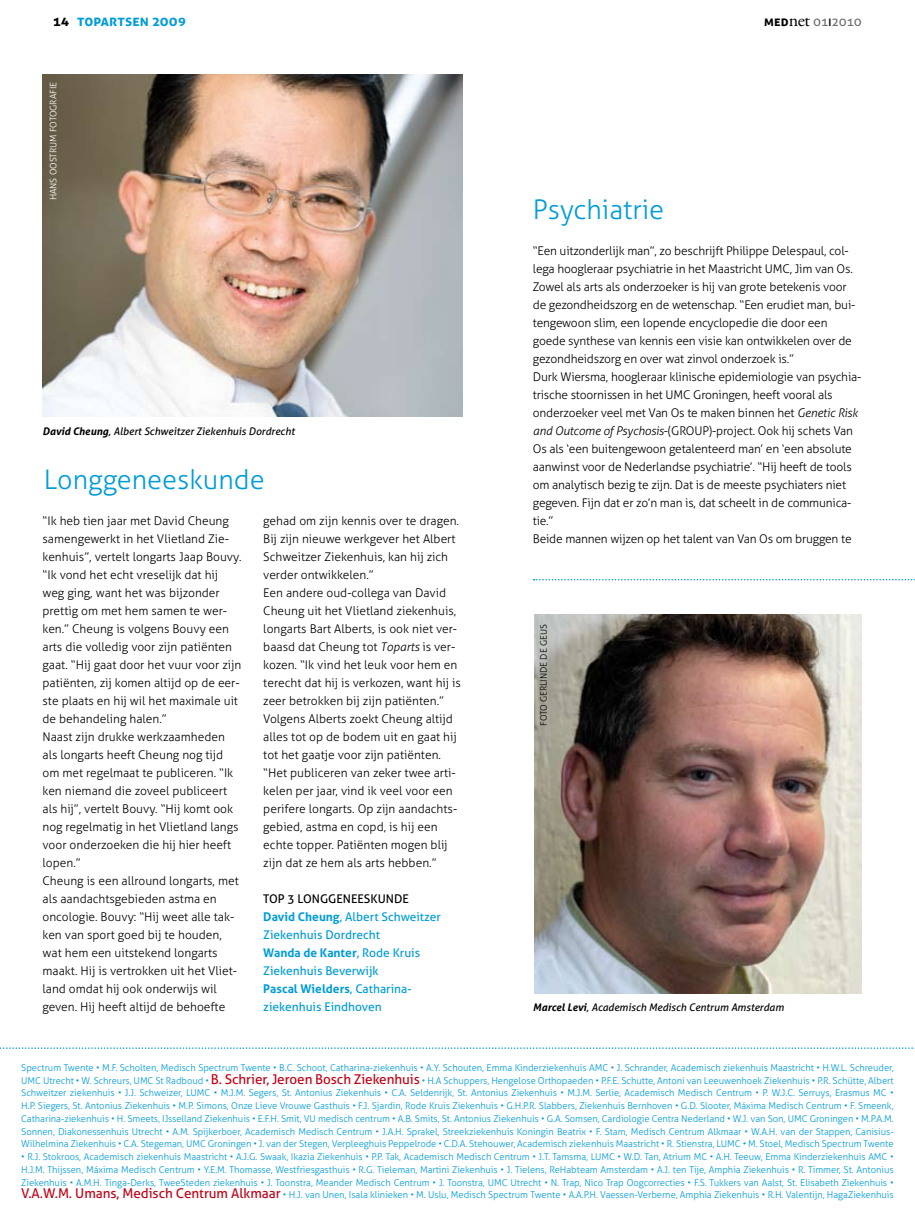
<style>
.page{position:relative;width:915px;height:1212px;background:#fff}
.page>*{position:absolute;margin:0;border:0;box-sizing:border-box;transform-origin:0 0}
.t1{font:300 27px "Aller";color:#009cd8}
.t2{font:700 15px "Aller";letter-spacing:.01em;color:#009cd8}
.t3{font:13.5px "Aller";letter-spacing:.01em;color:#707173}
.t4{font:300 12px/18px "Aller";color:#000}
.t5{font:12px/18px "Aller";color:#009cd8}
.t6{font:italic 10.5px "Aller";color:#000}
.t7{font:300 9.45px/12.8px "Aller";letter-spacing:-.005em;color:#009cd8;text-align:justify}
.t8{font:300 9px "Aller";color:#fff}
.t9{font:300 9px "Aller";color:#000}
.s1{color:#000}
.s2{font-weight:700;color:#000}
.s3{font-family:"Adobe Garamond Pro";font-size:18px;color:#000}
.s4{font-weight:700}
.s5{font-style:italic}
.s6{font-weight:400;font-size:13.5px;color:#c00418}
</style>
<div class="page">
<svg style="left:0;top:1047px;width:915px;height:2px"></svg>
<img style="left:43px;top:74px;width:419px;height:343px">
<svg style="left:533px;top:579px;width:382px;height:1px"></svg>
<img style="left:534px;top:615px;width:327px;height:378px">
<p class="t2" style="left:53px;top:11px;width:134px"><span class="s1">14</span> Topartsen 2009</p>
<p class="t3" style="left:764px;top:13px;width:99px"><span class="s2">med</span><span class="s3">net</span> 01<span class="s1">I</span>2010</p>
<p class="t8" style="left:48px;top:200px;width:118px;rotate:-90deg">hansoostrumfotografie</p>
<p class="t6" style="left:43px;top:425px;width:253px"><span class="s4">David Cheung</span>, Albert Schweitzer Ziekenhuis Dordrecht</p>
<h1 class="t1" style="left:44px;top:463px;width:222px">Longgeneeskunde</h1>
<p class="t4" style="left:43px;top:512px;width:200px">“Ik heb tien jaar met David Cheung samengewerkt in het Vlietland Zie&shy;kenhuis”, vertelt longarts Jaap Bouvy. “Ik vond het echt vreselijk dat hij weg ging, want het was bijzonder prettig om met hem samen te wer&shy;ken.” Cheung is volgens Bouvy een arts die volledig voor zijn patiënten gaat. “Hij gaat door het vuur voor zijn patiënten, zij komen altijd op de eer&shy;ste plaats en hij wil het maximale uit de behandeling halen.”<br>Naast zijn drukke werkzaamheden als longarts heeft Cheung nog tijd om met regelmaat te publiceren. “Ik ken niemand die zoveel publiceert als hij”, vertelt Bouvy. “Hij komt ook nog regelmatig in het Vlietland langs voor onderzoeken die hij hier heeft lopen.”<br>Cheung is een allround longarts, met als aandachtsgebieden astma en oncologie. Bouvy: “Hij weet alle tak&shy;ken van sport goed bij te houden, wat hem een uitstekend longarts maakt. Hij is vertrokken uit het Vliet&shy;land omdat hij ook onderwijs wil geven. Hij heeft altijd de behoefte</p>
<p class="t4" style="left:263px;top:511px;width:199px">gehad om zijn kennis over te dragen.<br>Bij zijn nieuwe werkgever het Albert Schweitzer Ziekenhuis, kan hij zich verder ontwikkelen.”<br>Een andere oud-collega van David Cheung uit het Vlietland ziekenhuis, longarts Bart Alberts, is ook niet ver&shy;baasd dat Cheung tot <span class="s5">Toparts</span> is ver&shy;kozen. “Ik vind het leuk voor hem en terecht dat hij is verkozen, want hij is zeer betrokken bij zijn patiënten.” Volgens Alberts zoekt Cheung altijd alles tot op de bodem uit en gaat hij tot het gaatje voor zijn patiënten. “Het publiceren van zeker twee arti&shy;kelen per jaar, vind ik veel voor een perifere longarts. Op zijn aandachts&shy;gebied, astma en copd, is hij een echte topper. Patiënten mogen blij zijn dat ze hem als arts hebben.”</p>
<p class="t5" style="left:263px;top:890px;width:179px"><span class="s1">Top 3 longgeneeskunde<br></span><span class="s4">David Cheung</span>, Albert Schweitzer<br>Ziekenhuis Dordrecht<br><span class="s4">Wanda de Kanter</span>, Rode Kruis<br>Ziekenhuis Beverwijk<br><span class="s4">Pascal Wielders</span>, Catharina&shy;ziekenhuis Eindhoven</p>
<h1 class="t1" style="left:532px;top:193px;width:133px">Psychiatrie</h1>
<p class="t4" style="left:532px;top:241px;width:330px">“Een uitzonderlijk man”, zo beschrijft Philippe Delespaul, col&shy;lega hoogleraar psychiatrie in het Maastricht UMC, Jim van Os.<br>Zowel als arts als onderzoeker is hij van grote betekenis voor de gezondheidszorg en de wetenschap. “Een erudiet man, bui&shy;tengewoon slim, een lopende encyclopedie die door een goede synthese van kennis een visie kan ontwikkelen over de gezondheidszorg en over wat zinvol onderzoek is.”<br>Durk Wiersma, hoogleraar klinische epidemiologie van psychia&shy;trische stoornissen in het UMC Groningen, heeft vooral als onderzoeker veel met Van Os te maken binnen het <span class="s5">Genetic Risk and Outcome of Psychosis</span>-(GROUP)-project. Ook hij schets Van Os als ‘een buitengewoon getalenteerd man’ en ‘een absolute aanwinst voor de Nederlandse psychiatrie’. “Hij heeft de tools om analytisch bezig te zijn. Dat is de meeste psychiaters niet gegeven. Fijn dat er zo’n man is, dat scheelt in de communica&shy;tie.”<br>Beide mannen wijzen op het talent van Van Os om bruggen te</p>
<p class="t9" style="left:538px;top:726px;width:102px;rotate:-90deg">fotogerlindedegeus</p>
<p class="t6" style="left:532px;top:1001px;width:252px"><span class="s4">Marcel Levi</span>, Academisch Medisch Centrum Amsterdam</p>
<p class="t7" style="left:21px;top:1061px;width:873px">Spectrum Twente • M.F. Scholten, Medisch Spectrum Twente • B.C. Schoot, Catharina-ziekenhuis • A.Y. Schouten, Emma Kinderziekenhuis AMC • J. Schrander, Academisch ziekenhuis Maastricht • H.W.L. Schreuder, UMC Utrecht • W. Schreurs, UMC St Radboud • <span class="s6">B. Schrier, Jeroen Bosch Ziekenhuis</span> • H.A Schuppers, Hengelose Orthopaeden • P.F.E. Schutte, Antoni van Leeuwenhoek Ziekenhuis • P.R. Schütte, Albert Schweitzer ziekenhuis • J.J. Schweizer, LUMC • M.J.M. Segers, St. Antonius Ziekenhuis • C.A. Seldenrijk, St. Antonius Ziekenhuis • M.J.M. Serlie, Academisch Medisch Centrum • P. W.J.C. Serruys, Erasmus MC • H.P. Siegers, St. Antonius Ziekenhuis • M.P. Simons, Onze Lieve Vrouwe Gasthuis • F.J. Sjardin, Rode Kruis Ziekenhuis • G.H.P.R. Slabbers, Ziekenhuis Bernhoven • G.D. Slooter, Máxima Medisch Centrum • F. Smeenk, Catharina-ziekenhuis • H. Smeets, IJsselland Ziekenhuis • E.F.H. Smit, VU medisch centrum • A.B. Smits, St. Antonius Ziekenhuis • G.A. Somsen, Cardiologie Centra Nederland • W.J. van Son, UMC Groningen • M.P.A.M.<br>Sonnen, Diakonessenhuis Utrecht • A.M. Spijkerboer, Academisch Medisch Centrum • J.A.H. Sprakel, Streekziekenhuis Koningin Beatrix • F. Stam, Medisch Centrum Alkmaar • W.A.H. van der Stappen, Canisius-Wilhelmina Ziekenhuis • C.A. Stegeman, UMC Groningen • J. van der Stegen, Verpleeghuis Peppelrode • C.D.A. Stehouwer, Academisch ziekenhuis Maastricht • R. Stienstra, LUMC • M. Stoel, Medisch Spectrum Twente</p>
<p class="t7" style="left:21px;top:1150px;width:873px">• R.J. Stokroos, Academisch ziekenhuis Maastricht • A.J.G. Swaak, Ikazia Ziekenhuis • P.P. Tak, Academisch Medisch Centrum • J.T. Tamsma, LUMC • W.D. Tan, Atrium MC • A.H. Teeuw, Emma Kinderziekenhuis AMC • H.J.M. Thijssen, Máxima Medisch Centrum • Y.E.M. Thomasse, Westfriesgasthuis • R.G. Tieleman, Martini Ziekenhuis • J. Tielens, ReHabteam Amsterdam • A.J. ten Tije, Amphia Ziekenhuis • R. Timmer, St. Antonius Ziekenhuis • A.M.H. Tinga-Derks, TweeSteden ziekenhuis • J. Toonstra, Meander Medisch Centrum • J. Toonstra, UMC Utrecht • N. Trap, Nico Trap Oogcorrecties • F.S. Tukkers van Aalst, St. Elisabeth Ziekenhuis • <span class="s6">V.A.W.M. Umans, Medisch Centrum Alkmaar</span> • H.J. van Unen, Isala klinieken • M. Uslu, Medisch Spectrum Twente • A.A.P.H. Vaessen-Verberne, Amphia Ziekenhuis • R.H. Valentijn, HagaZiekenhuis</p>
</div>
